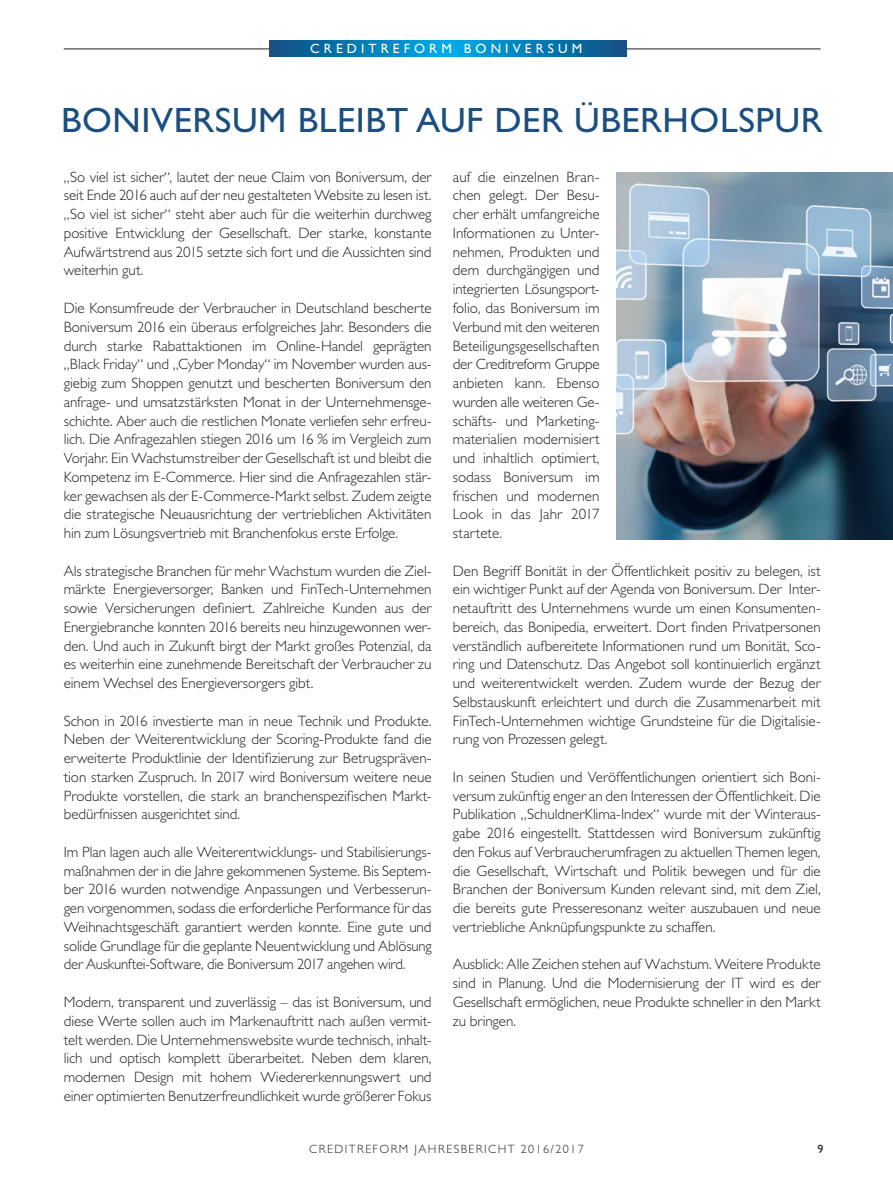
<style>
.page{position:relative;width:893px;height:1191px;background:#fff}
.page>*{position:absolute;margin:0;border:0;box-sizing:border-box;transform-origin:0 0}
.t1{font:35.25px "Gill Sans";letter-spacing:.015em;color:#1b4e81}
.t2{font:300 15px/18.8px "Gill Sans";letter-spacing:-.005em;color:#231f20;text-align:justify}
.t3{font:13.5px "Gill Sans";letter-spacing:.3em;color:#fff}
.t4{font:300 12px "Gill Sans";letter-spacing:.12em;color:#231f20}
.t5{font:12px "Gill Sans";color:#231f20}
</style>
<div class="page">
<hr style="left:64px;top:49px;width:757px;height:1px;background:#231f20">
<img style="left:617px;top:172px;width:276px;height:367px">
<svg style="left:269px;top:40px;width:358px;height:16px;background:#047cb4"></svg>
<p class="t3" style="left:310px;top:41px;width:26px">C RED</p>
<p class="t3" style="left:361px;top:41px;width:30px">ITREF</p>
<p class="t3" style="left:414px;top:41px;width:27px">O RM</p>
<p class="t3" style="left:464px;top:41px;width:118px">BON IVER SUM</p>
<h1 class="t1" style="left:61px;top:100px;width:457px">BON IVERSUM BLEIBT AUF DER</h1>
<h1 class="t1" style="left:574px;top:100px;width:243px">ÜBERHOLSPUR</h1>
<p class="t2" style="left:64px;top:167px;width:369px">„So viel ist sicher“, lautet der neue Claim von Boniversum, der seit Ende 2016 auch auf der neu gestalteten Website zu lesen ist. „So viel ist sicher“ steht aber auch für die weiterhin durchweg positive Entwicklung der Gesellschaft. Der starke, konstante Aufwärtstrend aus 2015 setzte sich fort und die Aussichten sind weiterhin gut.</p>
<p class="t2" style="left:64px;top:299px;width:369px">Die Konsumfreude der Verbraucher in Deutschland bescherte Boniversum 2016 ein überaus erfolgreiches Jahr. Besonders die durch starke Rabattaktionen im Online-H andel geprägten „Black Friday“ und „Cyber Monday“ im November wurden aus&shy;giebig zum Shoppen genutzt und bescherten Boniversum den anfrage- und umsatzstärksten Monat in der Unternehmensge&shy;schichte. Aber auch die restlichen Monate verliefen sehr erfreu&shy;lich. Die Anfragezahlen stiegen 2016 um 16 % im Vergleich zum Vorjahr. Ein Wachstumstreiber der Gesellschaft ist und bleibt die Kompetenz im E-Commerce. H ier sind die Anfragezahlen stär&shy;ker gewachsen als der E-Commerce-Markt selbst. Zudem zeigte die strategische Neuausrichtung der vertrieblichen Aktivitäten hin zum Lösungsvertrieb mit Branchenfokus erste Erfolge.</p>
<p class="t2" style="left:64px;top:561px;width:369px">Als strategische Branchen für mehr Wachstum wurden die Ziel&shy;märkte Energieversorger, Banken und FinTech-Unternehmen sowie Versicherungen definiert. Zahlreiche Kunden aus der Energiebranche konnten 2016 bereits neu hinzugewonnen wer&shy;den. Und auch in Zukunft birgt der Markt großes Potenzial, da es weiterhin eine zunehmende Bereitschaft der Verbraucher zu einem Wechsel des Energieversorgers gibt.</p>
<p class="t2" style="left:64px;top:711px;width:369px">Schon in 2016 investierte man in neue Technik und Produkte.<br>Neben der Weiterentwicklung der Scoring-Produkte fand die erweiterte Produktlinie der Identifizierung zur Betrugspräven&shy;tion starken Zuspruch. In 2017 wird Boniversum weitere neue Produkte vorstellen, die stark an branchenspezifischen Markt&shy;bedürfnissen ausgerichtet sind.</p>
<p class="t2" style="left:64px;top:842px;width:369px">Im Plan lagen auch alle Weiterentwicklungs- und Stabilisierungs&shy;maßnahmen der in die Jahre gekommenen Systeme. Bis Septem&shy;ber 2016 wurden notwendige Anpassungen und Verbesserun&shy;gen vorgenommen, sodass die erforderliche Performance für das Weihnachtsgeschäft garantiert werden konnte. Eine gute und solide Grundlage für die geplante Neuentwicklung und Ablösung der Auskunftei-Software, die Boniversum 2017 angehen wird.</p>
<p class="t2" style="left:64px;top:992px;width:369px">Modern, transparent und zuverlässig – das ist Boniversum, und diese Werte sollen auch im Markenauftritt nach außen vermit&shy;telt werden. Die Unternehmenswebsite wurde technisch, inhalt&shy;lich und optisch komplett überarbeitet. Neben dem klaren, modernen Design mit hohem Wiedererkennungswert und einer optimierten Benutzerfreundlichkeit wurde größerer Fokus</p>
<p class="t2" style="left:453px;top:167px;width:148px">auf die einzelnen Bran&shy;chen gelegt. Der Besu&shy;cher erhält umfangreiche Informationen zu Unter&shy;nehmen, Produkten und dem durchgängigen und integrierten Lösungsport&shy;folio, das Boniversum im Verbund mit den weiteren Beteiligungsgesellschaften der Creditreform Gruppe anbieten kann. Ebenso wurden alle weiteren Ge&shy;schäfts- und Marketing&shy;materialien modernisiert und inhaltlich optimiert, sodass Boniversum im frischen und modernen Look in das Jahr 2017 startete.</p>
<p class="t2" style="left:453px;top:561px;width:369px">Den Begriff Bonität in der Öffentlichkeit positiv zu belegen, ist ein wichtiger Punkt auf der Agenda von Boniversum. Der Inter&shy;netauftritt des Unternehmens wurde um einen Konsumenten&shy;bereich, das Bonipedia, erweitert. Dort finden Privatpersonen verständlich aufbereitete Informationen rund um Bonität, Sco&shy;ring und Datenschutz. Das Angebot soll kontinuierlich ergänzt und weiterentwickelt werden. Zudem wurde der Bezug der Selbstauskunft erleichtert und durch die Zusammenarbeit mit FinTech-Unternehmen wichtige Grundsteine für die Digitalisie&shy;rung von Prozessen gelegt.</p>
<p class="t2" style="left:453px;top:767px;width:369px">In seinen Studien und Veröffentlichungen orientiert sich Boni&shy;versum zukünftig enger an den Interessen der Öffentlichkeit. Die Publikation „SchuldnerKlima-Index“ wurde mit der Winteraus&shy;gabe 2016 eingestellt. Stattdessen wird Boniversum zukünftig den Fokus auf Verbraucherumfragen zu aktuellen Themen legen, die Gesellschaft, Wirtschaft und Politik bewegen und für die Branchen der Boniversum Kunden relevant sind, mit dem Ziel, die bereits gute Presseresonanz weiter auszubauen und neue vertriebliche Anknüpfungspunkte zu schaffen.</p>
<p class="t2" style="left:453px;top:955px;width:369px">Ausblick: Alle Zeichen stehen auf Wachstum. Weitere Produkte sind in Planung. Und die Modernisierung der IT wird es der Gesellschaft ermöglichen, neue Produkte schneller in den Markt zu bringen.</p>
<p class="t4" style="left:309px;top:1142px;width:19px">Creditreform</p>
<p class="t4" style="left:415px;top:1142px;width:32px">Jahresberic</p>
<p class="t4" style="left:498px;top:1142px;width:88px">ht 2016/2017</p>
<p class="t5" style="left:817px;top:1142px;width:7px">9</p>
</div>
